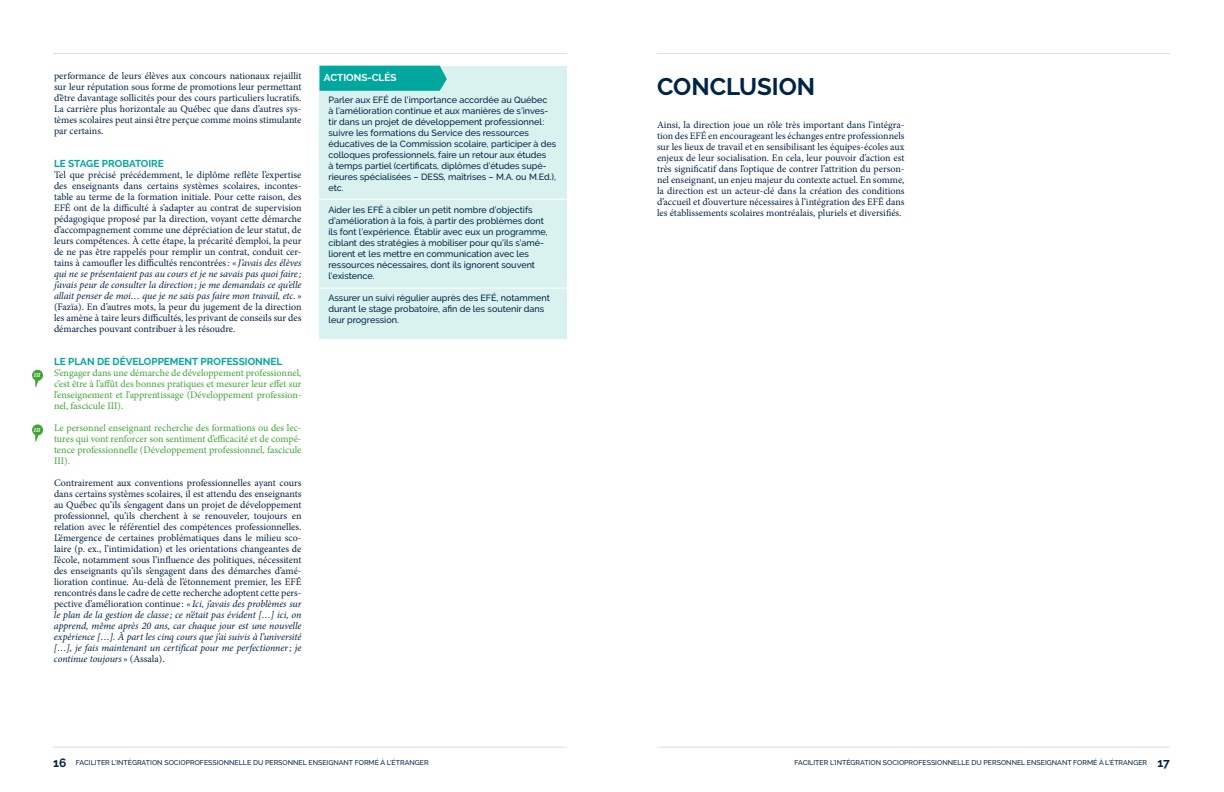
<style>
.page{position:relative;width:1224px;height:792px;background:#fff}
.page>*{position:absolute;margin:0;border:0;box-sizing:border-box;transform-origin:0 0}
.t1{font:700 24px "Raleway";color:#002445}
.t2{font:10px/11px "Minion Pro";color:#002445;text-align:justify}
.t3{font:10px/11px "Minion Pro";color:#3fa535;text-align:justify}
.t4{font:700 10px "Raleway";color:#00a79d}
.t5{font:700 10px "Raleway";color:#fff}
.t6{font:500 9px/11px "Raleway";color:#002445}
.t7{font:500 7px "Raleway";color:#002445}
.t8{font:italic 700 6px "Minion Pro";letter-spacing:-.01em;color:#fff}
.s1{font-style:italic}
.s2{font-weight:700;font-size:12px}
</style>
<div class="page">
<hr style="left:53px;top:53px;width:514px;height:1px;background:#dedede">
<hr style="left:53px;top:747px;width:514px;height:1px;background:#dedede">
<hr style="left:657px;top:53px;width:513px;height:1px;background:#dedede">
<hr style="left:657px;top:747px;width:513px;height:1px;background:#dedede">
<div style="left:320px;top:66px;width:247px;height:272px;background:#d9f2f0"></div>
<svg style="left:320px;top:66px;width:127px;height:25px;background:#08a9a0"></svg>
<hr style="left:315px;top:199px;width:255px;height:1px;background:#fff">
<hr style="left:315px;top:288px;width:255px;height:1px;background:#fff">
<svg style="left:32px;top:369px;width:11px;height:18px"></svg>
<svg style="left:32px;top:424px;width:11px;height:18px"></svg>
<p class="t8" style="left:34px;top:371px;width:8px">III</p>
<p class="t8" style="left:34px;top:425px;width:8px">III</p>
<p class="t2" style="left:54px;top:71px;width:249px">performance de leurs élèves aux concours nationaux rejaillit sur leur réputation sous forme de promotions leur permettant d’être davantage sollicités pour des cours particuliers lucratifs.<br>La carrière plus horizontale au Québec que dans d’autres sys&shy;tèmes scolaires peut ainsi être perçue comme moins stimulante par certains.</p>
<p class="t4" style="left:54px;top:158px;width:111px">LE STAGE PROBATOIRE</p>
<p class="t2" style="left:54px;top:170px;width:249px">Tel que précisé précédemment, le diplôme reflète l’expertise des enseignants dans certains systèmes scolaires, incontes&shy;table au terme de la formation initiale. Pour cette raison, des EFÉ ont de la difficulté à s’adapter au contrat de supervision pédagogique proposé par la direction, voyant cette démarche d’accompagnement comme une dépréciation de leur statut, de leurs compétences. À cette étape, la précarité d’emploi, la peur de ne pas être rappelés pour remplir un contrat, conduit cer&shy;tains à camoufler les difficultés rencontrées: <span class="s1">« J’avais des élèves qui ne se présentaient pas au cours et je ne savais pas quoi faire ; j’avais peur de consulter la direction; je me demandais ce qu’elle allait penser de moi… que je ne sais pas faire mon travail, etc.»</span></p>
<p class="t2" style="left:54px;top:302px;width:249px">(Fazïa). En d’autres mots, la peur du jugement de la direction les amène à taire leurs difficultés, les privant de conseils sur des démarches pouvant contribuer à les résoudre.</p>
<p class="t4" style="left:54px;top:356px;width:230px">LE PLAN DE DÉVELOPPEMENT PROFESSIONNEL</p>
<p class="t3" style="left:54px;top:368px;width:249px">S’engager dans une démarche de développement professionnel, c’est être à l’affût des bonnes pratiques et mesurer leur effet sur l’enseignement et l’apprentissage (Développement profession&shy;nel, fascicule III).</p>
<p class="t3" style="left:54px;top:423px;width:249px">Le personnel enseignant recherche des formations ou des lec&shy;tures qui vont renforcer son sentiment d’efficacité et de compé&shy;tence professionnelle (Développement professionnel, fascicule III).</p>
<p class="t2" style="left:54px;top:478px;width:249px">Contrairement aux conventions professionnelles ayant cours dans certains systèmes scolaires, il est attendu des enseignants au Québec qu’ils s’engagent dans un projet de développement professionnel, qu’ils cherchent à se renouveler, toujours en relation avec le référentiel des compétences professionnelles.<br>L’émergence de certaines problématiques dans le milieu sco&shy;laire (p. ex., l’intimidation) et les orientations changeantes de l’école, notamment sous l’influence des politiques, nécessitent des enseignants qu’ils s’engagent dans des démarches d’amé&shy;lioration continue. Au-delà de l’étonnement premier, les EFÉ rencontrés dans le cadre de cette recherche adoptent cette pers&shy;pective d’amélioration continue : <span class="s1">« Ici, j’avais des problèmes sur le plan de la gestion de classe ; ce n’était pas évident […] ici, on apprend, même après 20 ans, car chaque jour est une nouvelle expérience […]. À part les cinq cours que j’ai suivis à l’université […], je fais maintenant un certificat pour me perfectionner; je continue toujours»</span> (Assala).</p>
<p class="t5" style="left:324px;top:72px;width:74px">ACTIONS-CLÉS</p>
<p class="t6" style="left:328px;top:95px;width:229px">Parler aux EFÉ de l’importance accordée au Québec<br>à l’amélioration continue et aux manières de s’inves&shy;tir dans un projet de développement professionnel: suivre les formations du Service des ressources éducatives de la Commission scolaire, participer à des colloques professionnels, faire un retour aux études<br>à temps partiel (certificats, diplômes d’études supé&shy;rieures spécialisées – DESS, maîtrises – M.A. ou M.Ed.), etc.</p>
<p class="t6" style="left:328px;top:205px;width:221px">Aider les EFÉ à cibler un petit nombre d’objectifs d’amélioration à la fois, à partir des problèmes dont ils font l’expérience. Établir avec eux un programme, ciblant des stratégies à mobiliser pour qu’ils s’amé&shy;liorent et les mettre en communication avec les ressources nécessaires, dont ils ignorent souvent l’existence.</p>
<p class="t6" style="left:328px;top:293px;width:223px">Assurer un suivi régulier auprès des EFÉ, notamment durant le stage probatoire, afin de les soutenir dans leur progression.</p>
<h1 class="t1" style="left:657px;top:72px;width:160px">CONCLUSION</h1>
<p class="t2" style="left:657px;top:119px;width:249px">Ainsi, la direction joue un rôle très important dans l’intégra&shy;tion des EFÉ en encourageant les échanges entre professionnels sur les lieux de travail et en sensibilisant les équipes-écoles aux enjeux de leur socialisation. En cela, leur pouvoir d’action est très significatif dans l’optique de contrer l’attrition du person&shy;nel enseignant, un enjeu majeur du contexte actuel. En somme, la direction est un acteur-clé dans la création des conditions d’accueil et d’ouverture nécessaires à l’intégration des EFÉ dans les établissements scolaires montréalais, pluriels et diversifiés.</p>
<p class="t7" style="left:53px;top:759px;width:377px"><span class="s2">16</span> FACILITER L’INTÉGRATION SOCIOPROFESSIONNELLE DU PERSONNEL ENSEIGNANT FORMÉ À L’ÉTRANGER</p>
<p class="t7" style="left:794px;top:759px;width:377px">FACILITER L’INTÉGRATION SOCIOPROFESSIONNELLE DU PERSONNEL ENSEIGNANT FORMÉ À L’ÉTRANGER <span class="s2">17</span></p>
</div>
